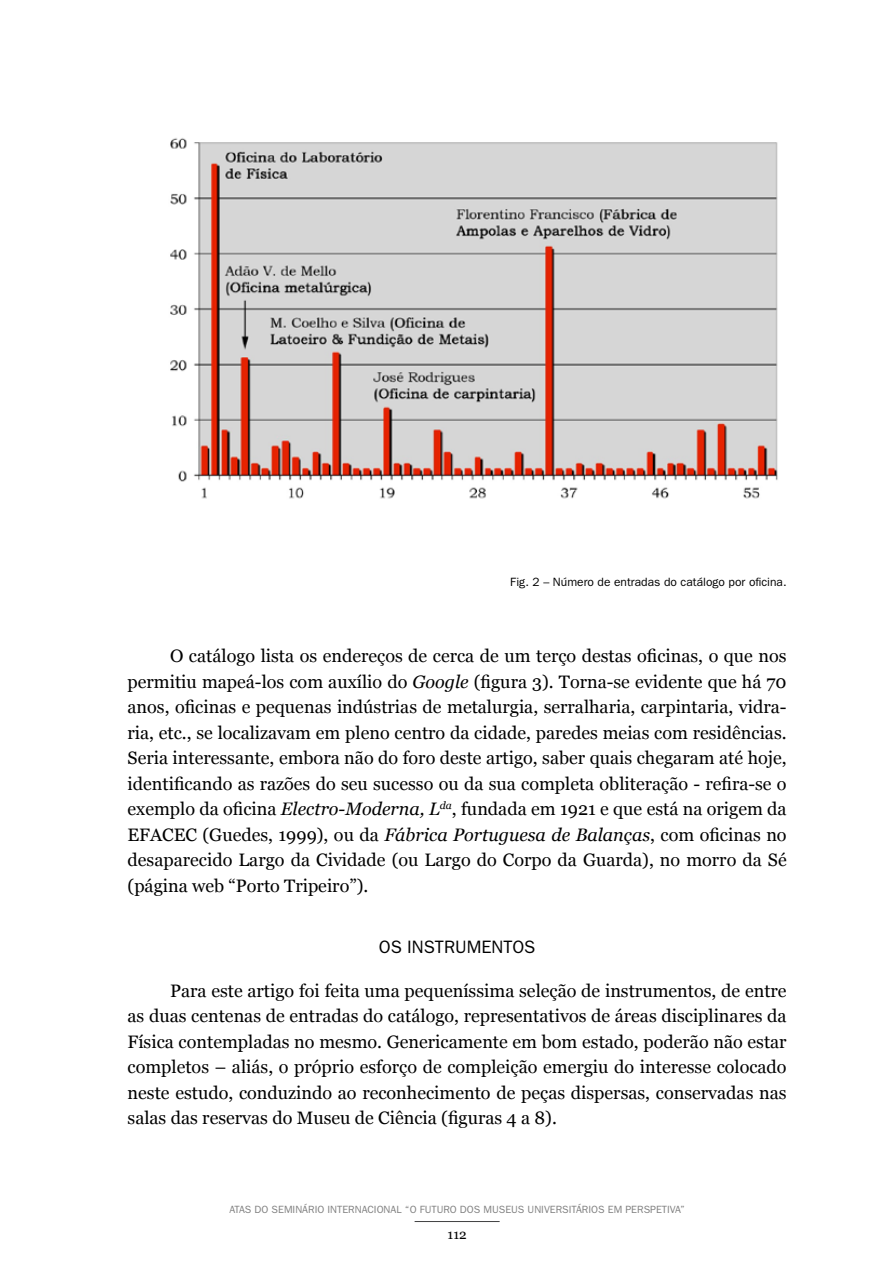
<style>
.page{position:relative;width:893px;height:1263px;background:#fff}
.page>*{position:absolute;margin:0;border:0;box-sizing:border-box;transform-origin:0 0}
.t1{font:18px/25.5px "Georgia";color:#000;text-align:justify}
.t2{font:18px "ITC Franklin Gothic Std";color:#000}
.t3{font:13.5px "Georgia";color:#000}
.t4{font:12px "ITC Franklin Gothic Std";color:#000}
.t5{font:10.5px "ITC Franklin Gothic Std";color:#808080}
.s1{font-style:italic}
</style>
<div class="page">
<hr style="left:415px;top:1221px;width:85px;height:1px;background:#414142">
<img style="left:170px;top:138px;width:608px;height:361px">
<p class="t4" style="left:510px;top:575px;width:278px">FIG. 2 – NÚMERO DE ENTRADAS DO CATÁLOGO POR OFICINA.</p>
<p class="t1" style="left:128px;top:643px;width:661px;text-indent:43px">O catálogo lista os endereços de cerca de um terço destas oficinas, o que nos permitiu mapeá-los com auxílio do <span class="s1">Google</span> (figura 3). Torna-se evidente que há 70 anos, oficinas e pequenas indústrias de metalurgia, serralharia, carpintaria, vidra&shy;ria, etc., se localizavam em pleno centro da cidade, paredes meias com residências.<br>Seria interessante, embora não do foro deste artigo, saber quais chegaram até hoje, identificando as razões do seu sucesso ou da sua completa obliteração - refira-se o exemplo da oficina <span class="s1">Electro-Moderna, L</span><sup>da</sup>, fundada em 1921 e que está na origem da EFACEC (Guedes, 1999), ou da <span class="s1">Fábrica Portuguesa de Balanças</span>, com oficinas no desaparecido Largo da Cividade (ou Largo do Corpo da Guarda), no morro da Sé (página web “Porto Tripeiro”).</p>
<p class="t2" style="left:379px;top:937px;width:158px">OS I NSTRU MENTOS</p>
<p class="t1" style="left:128px;top:978px;width:661px;text-indent:43px">Para este artigo foi feita uma pequeníssima seleção de instrumentos, de entre as duas centenas de entradas do catálogo, representativos de áreas disciplinares da Física contempladas no mesmo. Genericamente em bom estado, poderão não estar completos – aliás, o próprio esforço de compleição emergiu do interesse colocado neste estudo, conduzindo ao reconhecimento de peças dispersas, conservadas nas salas das reservas do Museu de Ciência (figuras 4 a 8).</p>
<p class="t5" style="left:229px;top:1203px;width:457px">ATAS DO SEMI NÁRI O I NTERNACI ONAL “O FUTU RO DOS MUSEUS UNIVERSITÁRI OS EM PERSPETIVA”</p>
<p class="t3" style="left:448px;top:1227px;width:21px">112</p>
</div>
